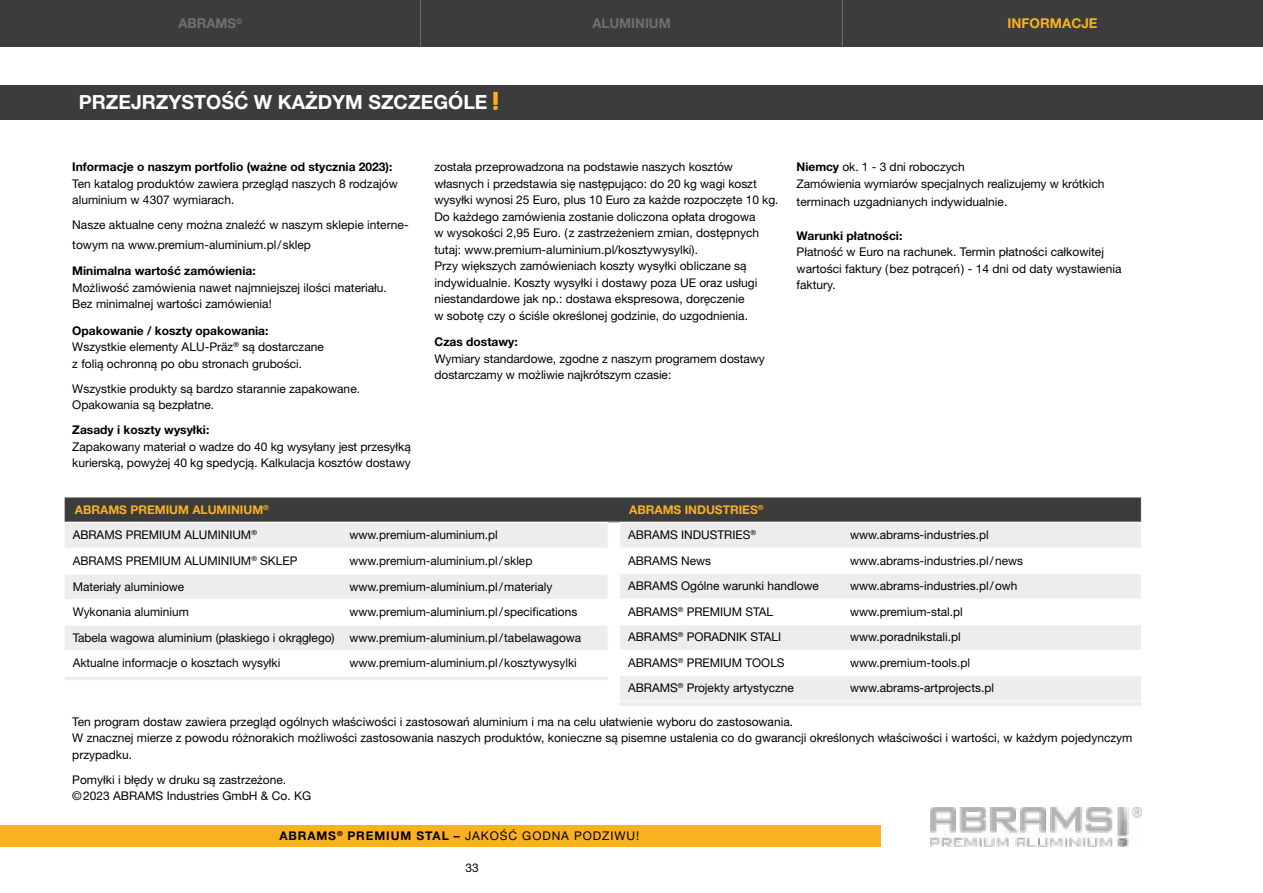
<style>
.page{position:relative;width:1263px;height:893px;background:#fff}
.page>*{position:absolute;margin:0;border:0;box-sizing:border-box;transform-origin:0 0}
.t1{font:700 19.5px "Helvetica Neue LT Pro";color:#fff}
.t2{font:700 13.5px "Helvetica Neue LT Pro";color:#706f6f}
.t3{font:700 13.5px "Helvetica Neue LT Pro";color:#f9b122}
.t4{font:12px/16.5px "Helvetica Neue LT Pro";color:#000}
.t5{font:700 12px "Helvetica Neue LT Pro";color:#000}
.t6{font:700 12px "Helvetica Neue LT Pro";color:#f9b122}
.t7{font:12px "Helvetica Neue LT Pro";letter-spacing:.075em;color:#000}
.s1{font-weight:700}
</style>
<div class="page">
<div style="left:0;top:825px;width:880px;height:21px;background:#f9b122"></div>
<div style="left:0;top:85px;width:1263px;height:34px;background:#3c3c3b"></div>
<svg style="left:493px;top:92px;width:5px;height:18px"></svg>
<div style="left:64px;top:497px;width:1077px;height:25px;background:#3c3c3b"></div>
<hr style="left:64px;top:497px;width:213px;height:1px;background:#fff">
<hr style="left:277px;top:497px;width:379px;height:1px;background:#fff">
<hr style="left:656px;top:497px;width:224px;height:1px;background:#fff">
<hr style="left:880px;top:497px;width:262px;height:1px;background:#fff">
<div style="left:65px;top:523px;width:543px;height:157px;background:#ededed"></div>
<svg style="left:65px;top:549px;width:543px;height:127px"></svg>
<hr style="left:64px;top:548px;width:279px;height:1px;background:#fff">
<hr style="left:343px;top:548px;width:265px;height:1px;background:#fff">
<hr style="left:64px;top:574px;width:279px;height:1px;background:#fff">
<hr style="left:343px;top:574px;width:265px;height:1px;background:#fff">
<hr style="left:64px;top:625px;width:279px;height:1px;background:#fff">
<hr style="left:343px;top:625px;width:265px;height:1px;background:#fff">
<hr style="left:64px;top:599px;width:279px;height:1px;background:#fff">
<hr style="left:343px;top:599px;width:265px;height:1px;background:#fff">
<hr style="left:64px;top:650px;width:279px;height:1px;background:#fff">
<hr style="left:343px;top:650px;width:265px;height:1px;background:#fff">
<hr style="left:64px;top:676px;width:279px;height:1px;background:#fff">
<hr style="left:343px;top:676px;width:265px;height:1px;background:#fff">
<svg style="left:64px;top:497px;width:1px;height:25px"></svg>
<div style="left:620px;top:523px;width:521px;height:183px;background:#ededed"></div>
<svg style="left:620px;top:549px;width:521px;height:126px"></svg>
<hr style="left:619px;top:548px;width:225px;height:1px;background:#fff">
<hr style="left:844px;top:548px;width:298px;height:1px;background:#fff">
<hr style="left:619px;top:573px;width:225px;height:1px;background:#fff">
<hr style="left:844px;top:573px;width:298px;height:1px;background:#fff">
<hr style="left:619px;top:624px;width:225px;height:1px;background:#fff">
<hr style="left:844px;top:624px;width:298px;height:1px;background:#fff">
<hr style="left:619px;top:599px;width:225px;height:1px;background:#fff">
<hr style="left:844px;top:599px;width:298px;height:1px;background:#fff">
<hr style="left:619px;top:650px;width:225px;height:1px;background:#fff">
<hr style="left:844px;top:650px;width:298px;height:1px;background:#fff">
<hr style="left:619px;top:675px;width:225px;height:1px;background:#fff">
<hr style="left:844px;top:675px;width:298px;height:1px;background:#fff">
<hr style="left:619px;top:701px;width:225px;height:1px;background:#fff">
<hr style="left:844px;top:701px;width:298px;height:1px;background:#fff">
<svg style="left:1141px;top:497px;width:1px;height:26px"></svg>
<img style="left:931px;top:807px;width:211px;height:39px">
<div style="left:0;top:0;width:421px;height:47px;background:#3c3c3b"></div>
<div style="left:421px;top:0;width:421px;height:47px;background:#3c3c3b"></div>
<div style="left:842px;top:0;width:421px;height:47px;background:#3c3c3b"></div>
<hr style="left:420px;top:0;width:1px;height:47px;background:#706f6f">
<hr style="left:842px;top:0;width:1px;height:47px;background:#706f6f">
<p class="t2" style="left:178px;top:15px;width:65px">ABRAMS<sup>®</sup></p>
<p class="t2" style="left:593px;top:15px;width:80px">ALUMINIUM</p>
<p class="t3" style="left:1008px;top:15px;width:91px">INFORMACJE</p>
<h1 class="t1" style="left:79px;top:90px;width:410px">PRZEJRZYSTOŚĆ W KAŻDYM SZCZEGÓLE</h1>
<p class="t5" style="left:72px;top:159px;width:322px">Informacje o naszym portfolio (ważne od stycznia 2023):</p>
<p class="t4" style="left:72px;top:175px;width:327px">Ten katalog produktów zawiera przegląd naszych 8 rodzajów aluminium w 4307 wymiarach.</p>
<p class="t4" style="left:72px;top:215px;width:338px;line-height:19.5px">Nasze aktualne ceny można znaleźć w naszym sklepie interne&shy;towym na www.premium-aluminium.pl/sklep</p>
<p class="t5" style="left:72px;top:263px;width:185px">Minimalna wartość zamówienia:</p>
<p class="t4" style="left:72px;top:279px;width:316px">Możliwość zamówienia nawet najmniejszej ilości materiału.<br>Bez minimalnej wartości zamówienia!</p>
<p class="t4" style="left:72px;top:322px;width:253px"><span class="s1">Opakowanie / koszty opakowania:<br></span>Wszystkie elementy ALU-Präz<sup>®</sup> są dostarczane z folią ochronną po obu stronach grubości.</p>
<p class="t4" style="left:72px;top:380px;width:289px">Wszystkie produkty są bardzo starannie zapakowane.<br>Opakowania są bezpłatne.</p>
<p class="t5" style="left:72px;top:422px;width:139px">Zasady i koszty wysyłki:</p>
<p class="t4" style="left:72px;top:438px;width:340px">Zapakowany materiał o wadze do 40 kg wysyłany jest przesyłką kurierską, powyżej 40 kg spedycją. Kalkulacja kosztów dostawy</p>
<p class="t4" style="left:434px;top:158px;width:346px">została przeprowadzona na podstawie naszych kosztów własnych i przedstawia się następująco: do 20 kg wagi koszt wysyłki wynosi 25 Euro, plus 10 Euro za każde rozpoczęte 10 kg.<br>Do każdego zamówienia zostanie doliczona opłata drogowa<br>w wysokości 2,95 Euro. (z zastrzeżeniem zmian, dostępnych tutaj: www.premium-aluminium.pl/kosztywysylki).<br>Przy większych zamówieniach koszty wysyłki obliczane są indywidualnie. Koszty wysyłki i dostawy poza UE oraz usługi niestandardowe jak np.: dostawa ekspresowa, doręczenie<br>w sobotę czy o ściśle określonej godzinie, do uzgodnienia.</p>
<p class="t5" style="left:434px;top:334px;width:85px">Czas dostawy:</p>
<p class="t4" style="left:434px;top:350px;width:332px">Wymiary standardowe, zgodne z naszym programem dostawy dostarczamy w możliwie najkrótszym czasie:</p>
<p class="t4" style="left:797px;top:158px;width:309px"><span class="s1">Niemcy</span> ok. 1 - 3 dni roboczych<br>Zamówienia wymiarów specjalnych realizujemy w krótkich</p>
<p class="t4" style="left:797px;top:193px;width:212px">terminach uzgadnianych indywidualnie.</p>
<p class="t5" style="left:797px;top:228px;width:107px">Warunki płatności:</p>
<p class="t4" style="left:797px;top:243px;width:326px">Płatność w Euro na rachunek. Termin płatności całkowitej wartości faktury (bez potrąceń) - 14 dni od daty wystawienia faktury.</p>
<p class="t6" style="left:75px;top:502px;width:195px">ABRAMS PREMIUM ALUMINIUM<sup>®</sup></p>
<p class="t6" style="left:629px;top:502px;width:136px">ABRAMS INDUSTRIES<sup>®</sup></p>
<p class="t4" style="left:73px;top:526px;width:186px">ABRAMS PREMIUM ALUMINIUM<sup>®</sup></p>
<p class="t4" style="left:350px;top:526px;width:150px">www.premium-aluminium.pl</p>
<p class="t4" style="left:73px;top:552px;width:226px">ABRAMS PREMIUM ALUMINIUM<sup>®</sup> SKLEP</p>
<p class="t4" style="left:350px;top:552px;width:184px">www.premium-aluminium.pl/sklep</p>
<p class="t4" style="left:73px;top:578px;width:113px">Materiały aluminiowe</p>
<p class="t4" style="left:350px;top:578px;width:204px">www.premium-aluminium.pl/materialy</p>
<p class="t4" style="left:73px;top:604px;width:118px">Wykonania aluminium</p>
<p class="t4" style="left:628px;top:527px;width:129px">ABRAMS INDUSTRIES<sup>®</sup></p>
<p class="t4" style="left:850px;top:527px;width:140px">www.abrams-industries.pl</p>
<p class="t4" style="left:628px;top:552px;width:84px">ABRAMS News</p>
<p class="t4" style="left:850px;top:552px;width:174px">www.abrams-industries.pl/news</p>
<p class="t4" style="left:628px;top:578px;width:192px">ABRAMS Ogólne warunki handlowe</p>
<p class="t4" style="left:850px;top:578px;width:169px">www.abrams-industries.pl/owh</p>
<p class="t4" style="left:628px;top:603px;width:147px">ABRAMS<sup>®</sup> PREMIUM STAL</p>
<p class="t4" style="left:850px;top:603px;width:114px">www.premium-stal.pl</p>
<p class="t4" style="left:628px;top:629px;width:155px">ABRAMS<sup>®</sup> PORADNIK STALI</p>
<p class="t4" style="left:850px;top:629px;width:112px">www.poradnikstali.pl</p>
<p class="t4" style="left:628px;top:654px;width:158px">ABRAMS<sup>®</sup> PREMIUM TOOLS</p>
<p class="t4" style="left:850px;top:654px;width:121px">www.premium-tools.pl</p>
<p class="t4" style="left:628px;top:680px;width:167px">ABRAMS<sup>®</sup> Projekty artystyczne</p>
<p class="t4" style="left:850px;top:680px;width:145px">www.abrams-artprojects.pl</p>
<p class="t4" style="left:73px;top:599px;width:510px;line-height:25.5px;text-indent:277px">www.premium-aluminium.pl/specifications<br>Tabela wagowa aluminium (płaskiego i okrągłego) www.premium-aluminium.pl/tabelawagowa<br>Aktualne informacje o kosztach wysyłki</p>
<p class="t4" style="left:350px;top:655px;width:229px">www.premium-aluminium.pl/kosztywysylki</p>
<p class="t4" style="left:72px;top:713px;width:1062px">Ten program dostaw zawiera przegląd ogólnych właściwości i zastosowań aluminium i ma na celu ułatwienie wyboru do zastosowania.<br>W znacznej mierze z powodu różnorakich możliwości zastosowania naszych produktów, konieczne są pisemne ustalenia co do gwarancji określonych właściwości i wartości, w każdym pojedynczym przypadku.</p>
<p class="t4" style="left:72px;top:771px;width:240px">Pomyłki i błędy w druku są zastrzeżone. ©2023 ABRAMS Industries GmbH &amp; Co. KG</p>
<p class="t7" style="left:279px;top:828px;width:361px"><span class="s1">ABRAMS</span><sup>®</sup> <span class="s1">PREMIUM STAL –</span> JAKOŚĆ GODNA PODZIWU!</p>
<p class="t4" style="left:465px;top:859px;width:15px">33</p>
</div>
